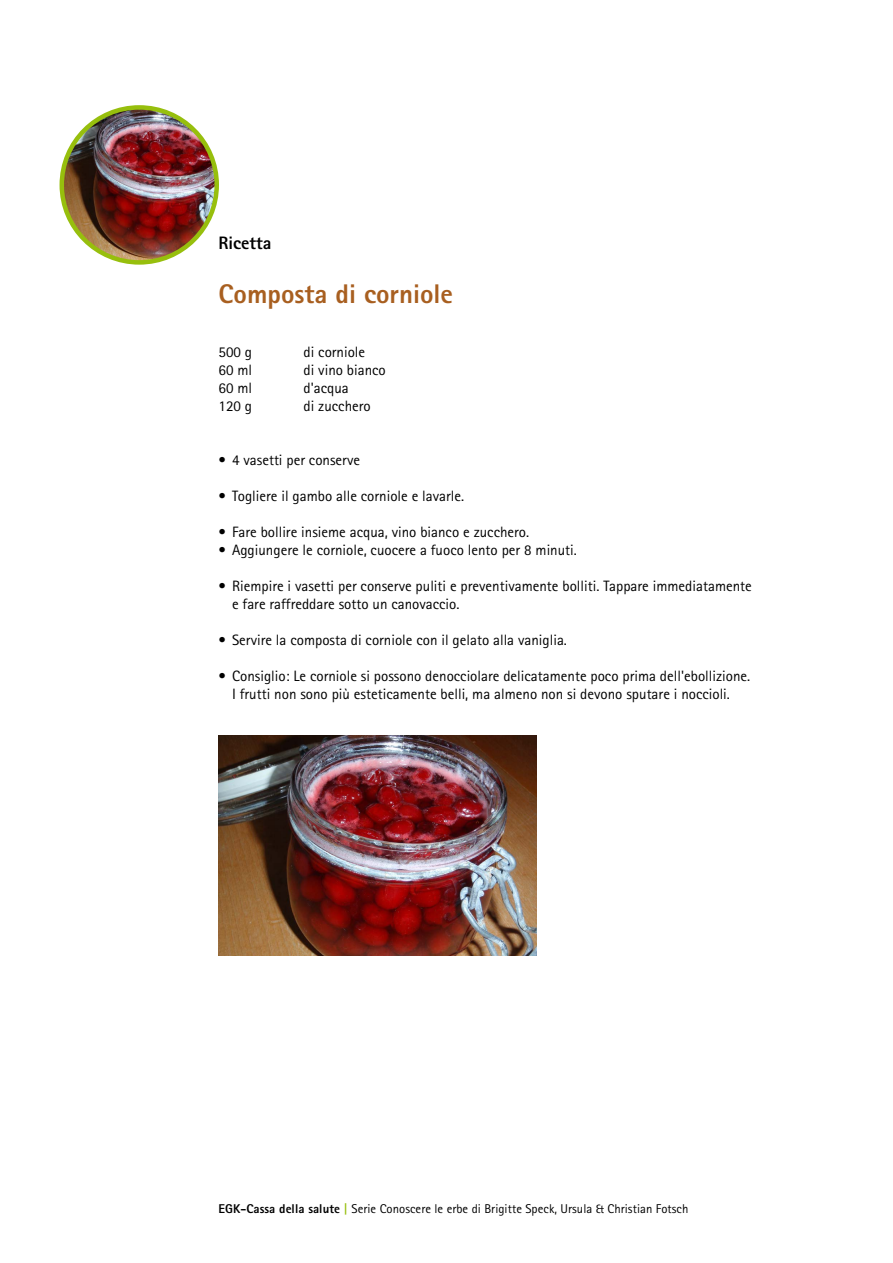
<style>
.page{position:relative;width:893px;height:1263px;background:#fff}
.page>*{position:absolute;margin:0;border:0;box-sizing:border-box;transform-origin:0 0}
.t1{font:800 27px "Rotis Sans Serif";color:#a85f20}
.t2{font:800 18px "Rotis Sans Serif";color:#000}
.t3{font:15px/18px "Rotis Sans Serif";color:#000}
.t4{font:12.75px "Rotis Sans Serif";letter-spacing:.005em;color:#000}
.s1{font-weight:800}
.s2{font-weight:800;color:#97bf0d}
</style>
<div class="page">
<img style="left:219px;top:735px;width:318px;height:221px">
<img style="left:62px;top:108px;width:155px;height:153px">
<div style="left:60px;top:105px;width:159px;height:160px;border:4px solid #97bf0d;border-radius:50%"></div>
<p class="t2" style="left:219px;top:232px;width:54px">Ricetta</p>
<h1 class="t1" style="left:219px;top:277px;width:236px">Composta di corniole</h1>
<p class="t3" style="left:219px;top:343px;width:35px">500 g</p>
<p class="t3" style="left:304px;top:343px;width:63px">di corniole</p>
<p class="t3" style="left:219px;top:361px;width:35px">60 ml</p>
<p class="t3" style="left:304px;top:361px;width:84px">di vino bianco</p>
<p class="t3" style="left:219px;top:379px;width:35px">60 ml</p>
<p class="t3" style="left:304px;top:379px;width:47px">d'acqua</p>
<p class="t3" style="left:219px;top:397px;width:35px">120 g</p>
<p class="t3" style="left:304px;top:397px;width:69px">di zucchero</p>
<p class="t3" style="left:219px;top:451px;width:143px">• 4 vasetti per conserve</p>
<p class="t3" style="left:219px;top:487px;width:247px">• Togliere il gambo alle corniole e lavarle.</p>
<p class="t3" style="left:219px;top:523px;width:312px">• Fare bollire insieme acqua, vino bianco e zucchero.</p>
<p class="t3" style="left:219px;top:541px;width:360px">• Aggiungere le corniole, cuocere a fuoco lento per 8 minuti.</p>
<p class="t3" style="left:232px;top:577px;width:521px;text-indent:-14px">• Riempire i vasetti per conserve puliti e preventivamente bolliti. Tappare immediatamente e fare raffreddare sotto un canovaccio.</p>
<p class="t3" style="left:219px;top:631px;width:350px">• Servire la composta di corniole con il gelato alla vaniglia.</p>
<p class="t3" style="left:219px;top:667px;width:533px;text-align:center">• Consiglio: Le corniole si possono denocciolare delicatamente poco prima dell'ebollizione.<br>I frutti non sono più esteticamente belli, ma almeno non si devono sputare i noccioli.</p>
<p class="t4" style="left:219px;top:1201px;width:471px"><span class="s1">EGK-Cassa della salute</span> <span class="s2">|</span> Serie Conoscere le erbe di Brigitte Speck, Ursula &amp; Christian Fotsch</p>
</div>
